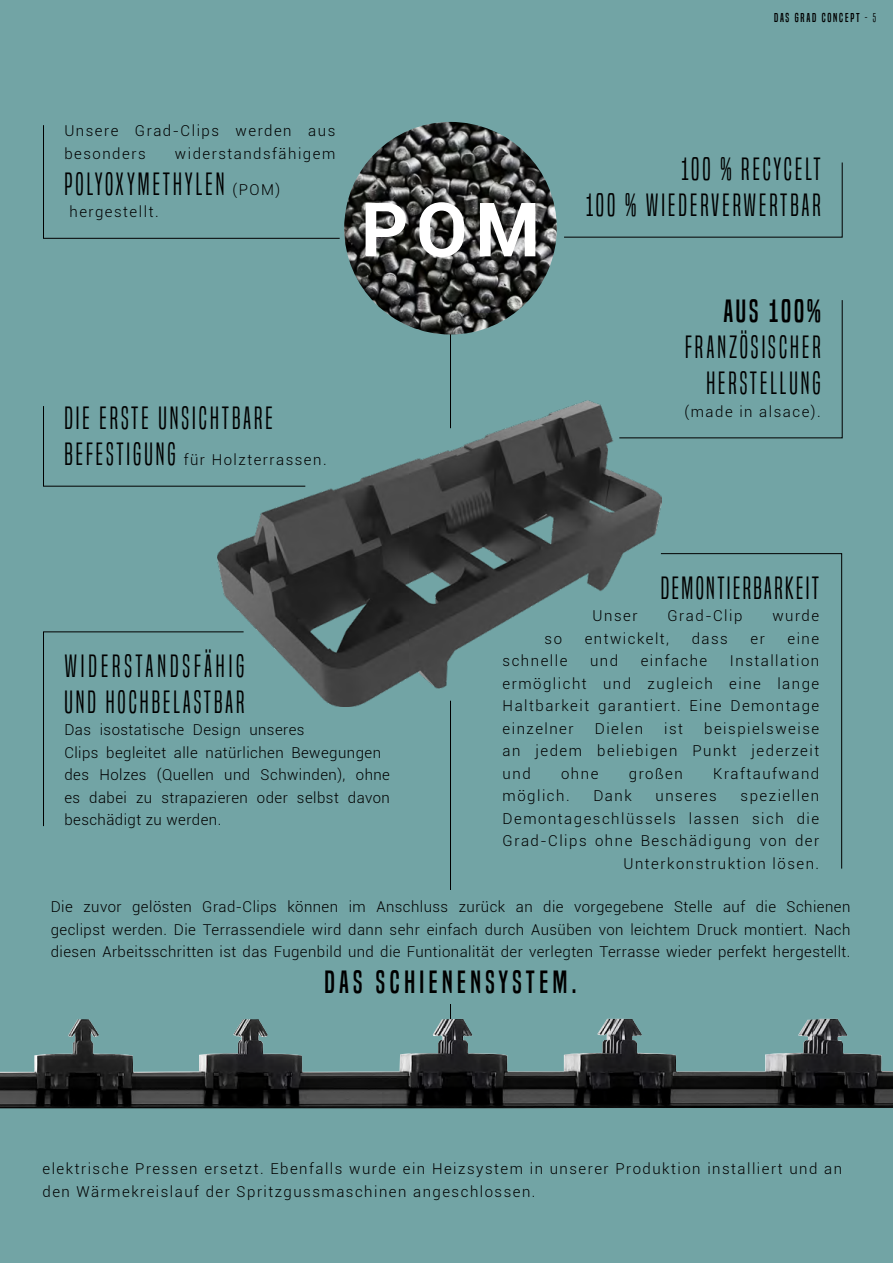
<style>
.page{position:relative;width:893px;height:1263px;background:#72a4a5}
.page>*{position:absolute;margin:0;border:0;box-sizing:border-box;transform-origin:0 0}
.t1{font:700 75px "Roboto";color:#fff}
.t2{font:30px/36px "Built Titling Lt";letter-spacing:.1em;color:#000;text-align:right}
.t3{font:30px "Built Titling Rg";letter-spacing:.15em;color:#000}
.t4{font:30px "Built Titling Lt";letter-spacing:.08em;color:#000}
.t5{font:300 15px/22.5px "Roboto";letter-spacing:.1em;color:#000;text-align:justify}
.t6{font:300 15px/22.5px "Roboto";letter-spacing:.03em;color:#000}
.t7{font:12px "Built Titling Rg";letter-spacing:.15em;color:#000}
.s1{font-family:"Roboto";font-weight:300;font-size:15px}
.s2{font-family:"Built Titling Lt";font-weight:400;font-size:30px}
.s3{font-family:"Built Titling Lt"}
</style>
<div class="page">
<img style="left:217px;top:400px;width:445px;height:306px">
<svg style="left:43px;top:405px;width:263px;height:82px"></svg>
<svg style="left:660px;top:553px;width:182px;height:316px"></svg>
<hr style="left:450px;top:296px;width:1px;height:132px;background:#000">
<hr style="left:450px;top:701px;width:1px;height:349px;background:#000">
<img style="left:344px;top:122px;width:213px;height:212px;border-radius:106px">
<svg style="left:43px;top:125px;width:297px;height:114px"></svg>
<svg style="left:564px;top:162px;width:279px;height:76px"></svg>
<svg style="left:43px;top:631px;width:201px;height:196px"></svg>
<svg style="left:619px;top:300px;width:224px;height:139px"></svg>
<div style="left:51px;top:890px;width:799px;height:114px;background:#72a4a5"></div>
<img style="left:0;top:1019px;width:893px;height:89px">
<p class="t5" style="left:64px;top:119px;width:272px">Unsere Grad-Clips werden aus besonders</p>
<p class="t5" style="left:175px;top:142px;width:162px">widerstandsfähigem</p>
<h2 class="t2" style="left:64px;top:166px;width:217px">POLYOXYMETHYLEN <span class="s1">(POM)</span></h2>
<p class="t5" style="left:70px;top:200px;width:91px">hergestellt.</p>
<h1 class="t1" style="left:361px;top:177px;width:181px">POM</h1>
<h2 class="t2" style="left:64px;top:400px;width:210px">DIE ERSTE UNSICHTBARE</h2>
<p class="t5" style="left:64px;top:448px;width:264px"><span class="s2">BEFESTIGUNG</span> für Holzterrassen.</p>
<p class="t7" style="left:774px;top:10px;width:103px">DAS GRAD CONCEPT <span class="s3">- 5</span></p>
<h2 class="t2" style="left:586px;top:151px;width:237px">100 % RECYCELT<br>100 % WIEDERVERWERTBAR</h2>
<h2 class="t3" style="left:724px;top:293px;width:99px">Aus 100%</h2>
<h2 class="t2" style="left:685px;top:329px;width:137px">FRANZÖSISCHER<br>HERSTELLUNG</h2>
<p class="t5" style="left:685px;top:400px;width:138px">(made in alsace).</p>
<h2 class="t4" style="left:661px;top:570px;width:160px">DEMONTIERBARKEIT</h2>
<p class="t5" style="left:593px;top:604px;width:46px">Unser</p>
<p class="t5" style="left:667px;top:604px;width:76px">Grad-Clip</p>
<p class="t5" style="left:772px;top:604px;width:48px">wurde</p>
<p class="t5" style="left:545px;top:626px;width:19px">so</p>
<p class="t5" style="left:585px;top:626px;width:86px">entwickelt,</p>
<p class="t5" style="left:692px;top:626px;width:38px">dass</p>
<p class="t5" style="left:750px;top:626px;width:16px">er</p>
<p class="t5" style="left:787px;top:626px;width:33px">eine</p>
<p class="t5" style="left:503px;top:649px;width:66px">schnelle</p>
<p class="t5" style="left:590px;top:649px;width:30px">und</p>
<p class="t5" style="left:641px;top:649px;width:68px">einfache</p>
<h2 class="t2" style="left:64px;top:648px;width:182px;text-align:left">WIDERSTANDSFÄHIG<br>UND HOCHBELASTBAR</h2>
<p class="t6" style="left:64px;top:718px;width:327px">Das isostatische Design unseres<br>Clips begleitet alle natürlichen Bewegungen des Holzes (Quellen und Schwinden), ohne es dabei zu strapazieren oder selbst davon beschädigt zu werden.</p>
<p class="t5" style="left:503px;top:649px;width:318px;text-indent:227px">Installation ermöglicht und zugleich eine lange Haltbarkeit garantiert. Eine Demontage einzelner</p>
<p class="t5" style="left:503px;top:716px;width:318px;text-indent:202px">beispielsweise an jedem beliebigen Punkt jederzeit und</p>
<p class="t5" style="left:595px;top:716px;width:50px">Dielen</p>
<p class="t5" style="left:664px;top:716px;width:20px">ist</p>
<p class="t5" style="left:561px;top:761px;width:39px">ohne</p>
<p class="t5" style="left:629px;top:761px;width:56px">großen</p>
<p class="t5" style="left:713px;top:761px;width:107px">Kraftaufwand</p>
<p class="t5" style="left:503px;top:784px;width:68px">möglich.</p>
<p class="t5" style="left:593px;top:784px;width:40px">Dank</p>
<p class="t5" style="left:655px;top:784px;width:63px">unseres</p>
<p class="t5" style="left:503px;top:784px;width:318px;text-align:right">speziellen<br>Demontageschlüssels lassen sich die<br>Grad-Clips ohne Beschädigung von der<br>Unterkonstruktion lösen.</p>
<p class="t5" style="left:51px;top:895px;width:801px">Die zuvor gelösten Grad-Clips können im Anschluss zurück an die vorgegebene Stelle auf die Schienen geclipst werden. Die Terrassendiele wird dann sehr einfach durch Ausüben von leichtem Druck montiert. Nach diesen Arbeitsschritten ist das Fugenbild und die Funtionalität der verlegten Terrasse wieder perfekt hergestellt.</p>
<h2 class="t3" style="left:325px;top:964px;width:253px">DAS SCHIENENSYSTEM.</h2>
<p class="t5" style="left:43px;top:1157px;width:801px">elektrische Pressen ersetzt. Ebenfalls wurde ein Heizsystem in unserer Produktion installiert und an den Wärmekreislauf der Spritzgussmaschinen angeschlossen.</p>
</div>
